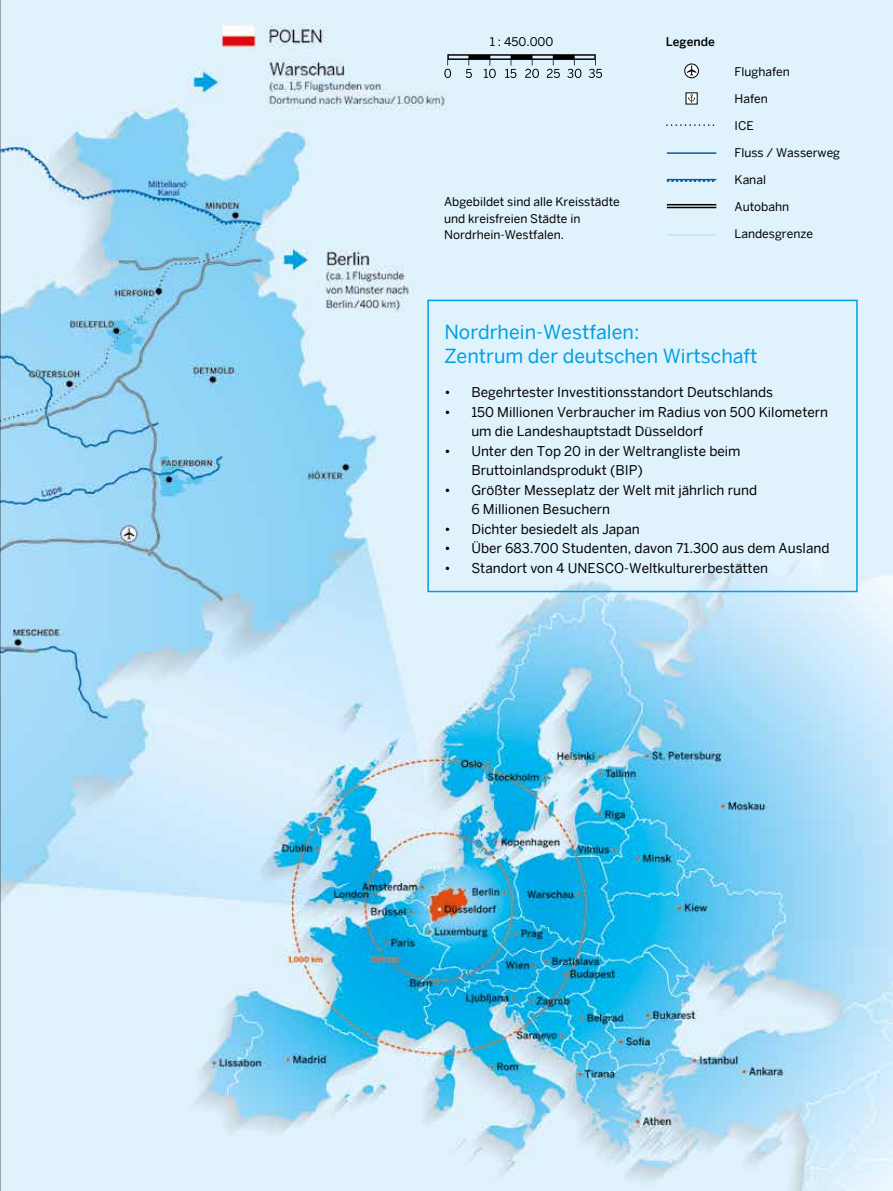
<style>
.page{position:relative;width:893px;height:1191px;background:#fff}
.page>*{position:absolute;margin:0;border:0;box-sizing:border-box;transform-origin:0 0}
.t1{font:19.5px/24px "Benton Sans";color:#009fe3}
.t2{font:13.5px/19.5px "Benton Sans";color:#000}
.t3{font:12px/16.5px "Benton Sans";color:#000}
.t4{font:500 12px "Benton Sans";color:#000}
</style>
<div class="page">
<img style="left:1px;top:0;width:892px;height:1191px">
<div style="left:427px;top:300px;width:431px;height:292px;border:2px solid #009fe3"></div>
<svg style="left:685px;top:64px;width:13px;height:14px"></svg>
<div style="left:684px;top:64px;width:15px;height:14px;border:1px solid #000;border-radius:50%"></div>
<svg style="left:687px;top:65px;width:9px;height:11px"></svg>
<div style="left:686px;top:93px;width:11px;height:11px;background:#fff"></div>
<svg style="left:688px;top:94px;width:7px;height:9px"></svg>
<hr style="left:667px;top:152px;width:49px;height:2px;background:#005da9">
<hr style="left:667px;top:234px;width:49px;height:1px;background:#bce4fa">
<svg style="left:667px;top:124px;width:49px;height:2px"></svg>
<hr style="left:667px;top:207px;width:49px;height:1px;background:#000">
<hr style="left:667px;top:204px;width:49px;height:1px;background:#000">
<hr style="left:667px;top:179px;width:49px;height:1px;background:#005da9">
<svg style="left:667px;top:180px;width:49px;height:2px"></svg>
<svg style="left:444px;top:54px;width:158px;height:24px;background:#a7b5bc"></svg>
<hr style="left:0;top:0;width:1px;height:1191px;background:#000">
<p class="t3" style="left:490px;top:33px;width:65px">1 : 450.000</p>
<p class="t3" style="left:444px;top:193px;width:177px">Abgebildet sind alle Kreisstädte und kreisfreien Städte in<br>Nordrhein-Westfalen.</p>
<p class="t4" style="left:666px;top:34px;width:50px">Legende</p>
<p class="t3" style="left:734px;top:63px;width:57px">Flughafen</p>
<p class="t3" style="left:734px;top:90px;width:35px">Hafen</p>
<p class="t3" style="left:734px;top:117px;width:21px">ICE</p>
<p class="t3" style="left:734px;top:144px;width:107px">Fluss / Wasserweg</p>
<p class="t3" style="left:734px;top:171px;width:33px">Kanal</p>
<p class="t3" style="left:734px;top:198px;width:56px">Autobahn</p>
<p class="t3" style="left:734px;top:225px;width:80px">Landesgrenze</p>
<h1 class="t1" style="left:444px;top:319px;width:315px">Nordrhein-Westfalen:<br>Zentrum der deutschen Wirtschaft</h1>
<p class="t2" style="left:444px;top:382px;width:330px">• Begehrtester Investitionsstandort Deutschlands</p>
<p class="t2" style="left:471px;top:402px;width:358px;text-indent:-27px">• 150 Millionen Verbraucher im Radius von 500 Kilometern um die Landeshauptstadt Düsseldorf</p>
<p class="t2" style="left:471px;top:441px;width:271px;text-indent:-27px">• Unter den Top 20 in der Weltrangliste beim<br>Bruttoinlandsprodukt (BIP)</p>
<p class="t2" style="left:471px;top:480px;width:287px;text-indent:-27px">• Größter Messeplatz der Welt mit jährlich rund<br>6 Millionen Besuchern</p>
<p class="t2" style="left:444px;top:519px;width:197px">• Dichter besiedelt als Japan</p>
<p class="t2" style="left:444px;top:538px;width:387px">• Über 683.700 Studenten, davon 71.300 aus dem Ausland</p>
<p class="t2" style="left:444px;top:558px;width:325px">• Standort von 4 UNESCO-Weltkulturerbestätten</p>
</div>
